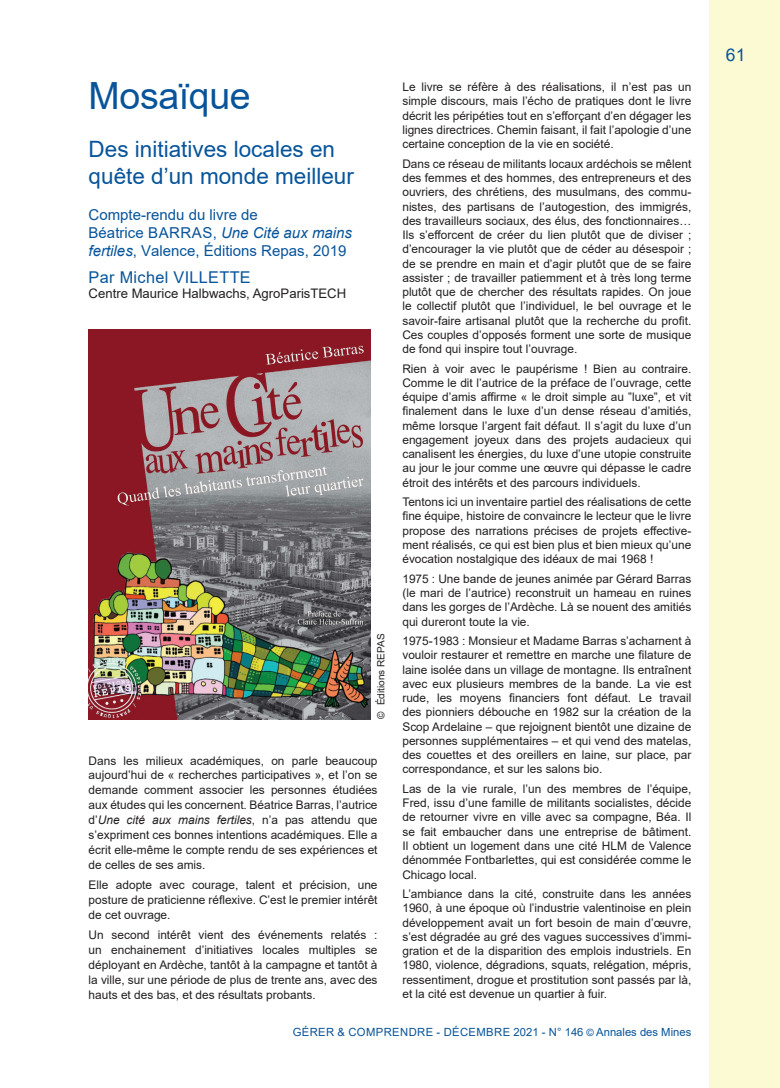
<style>
.page{position:relative;width:780px;height:1088px;background:#fff}
.page>*{position:absolute;margin:0;border:0;box-sizing:border-box;transform-origin:0 0}
.Titre_mosaique{font:37.5px "Arial";letter-spacing:-.01em;color:#07549a}
.Titre_1_mosaique{font:22.5px/27px "Arial";color:#07549a}
.RUBRIQUE-droite{font:17.5px "Arial";color:#07549a}
.auteur{font:16.25px "Arial";letter-spacing:.02em;color:#07549a}
.Titre_1_mosaique-2{font:15px/18px "Arial";color:#07549a}
.profession_auteur{font:13.12px "Arial";color:#231f20}
.texte_courant{font:11.88px/14.2px "Arial";color:#231f20;text-align:justify}
.t1{font:11.25px "Arial";letter-spacing:.035em;color:#07549a}
.légende{font:10px "Arial";color:#231f20}
.s1{font-style:italic}
.s2{font-size:10px}
</style>
<div class="page">
<div style="left:709px;top:0;width:71px;height:1088px;background:#fcfad2"></div>
<img style="left:89px;top:330px;width:282px;height:389px">
<p class="Titre_mosaique" style="left:89px;top:70px;width:164px">Mosaïque</p>
<p class="Titre_1_mosaique" style="left:89px;top:136px;width:267px">Des initiatives locales en quête d’un monde meilleur</p>
<p class="Titre_1_mosaique-2" style="left:89px;top:205px;width:265px">Compte-rendu du livre de<br>Béatrice BARRAS, <span class="s1">Une Cité aux mains fertiles</span>, Valence, Éditions Repas, 2019</p>
<p class="auteur" style="left:89px;top:266px;width:164px">Par Michel VILLETTE</p>
<p class="profession_auteur" style="left:89px;top:285px;width:259px">Centre Maurice Halbwachs, AgroParisTECH</p>
<p class="légende" style="left:374px;top:718px;width:86px;rotate:-90deg">© Éditions REPAS</p>
<p class="texte_courant" style="left:89px;top:753px;width:290px;line-height:14.9px">Dans les milieux académiques, on parle beaucoup aujourd’hui de « recherches participatives », et l’on se demande comment associer les personnes étudiées aux études qui les concernent. Béatrice Barras, l’autrice d’<span class="s1">Une cité aux mains fertiles</span>, n’a pas attendu que s’expriment ces bonnes intentions académiques. Elle a écrit elle-même le compte rendu de ses expériences et de celles de ses amis.</p>
<p class="texte_courant" style="left:89px;top:877px;width:290px;line-height:14.9px">Elle adopte avec courage, talent et précision, une posture de praticienne réflexive. C’est le premier intérêt de cet ouvrage.</p>
<p class="texte_courant" style="left:89px;top:927px;width:290px;line-height:14.9px">Un second intérêt vient des événements relatés : un enchainement d’initiatives locales multiples se déployant en Ardèche, tantôt à la campagne et tantôt à la ville, sur une période de plus de trente ans, avec des hauts et des bas, et des résultats probants.</p>
<p class="texte_courant" style="left:402px;top:80px;width:290px">Le livre se réfère à des réalisations, il n’est pas un simple discours, mais l’écho de pratiques dont le livre décrit les péripéties tout en s’efforçant d’en dégager les lignes directrices. Chemin faisant, il fait l’apologie d’une certaine conception de la vie en société.</p>
<p class="texte_courant" style="left:402px;top:156px;width:290px">Dans ce réseau de militants locaux ardéchois se mêlent des femmes et des hommes, des entrepreneurs et des ouvriers, des chrétiens, des musulmans, des commu&shy;nistes, des partisans de l’autogestion, des immigrés, des travailleurs sociaux, des élus, des fonctionnaires… Ils s’efforcent de créer du lien plutôt que de diviser ; d’encourager la vie plutôt que de céder au désespoir ; de se prendre en main et d’agir plutôt que de se faire assister ; de travailler patiemment et à très long terme plutôt que de chercher des résultats rapides. On joue le collectif plutôt que l’individuel, le bel ouvrage et le savoir-faire artisanal plutôt que la recherche du profit.<br>Ces couples d’opposés forment une sorte de musique de fond qui inspire tout l’ouvrage.</p>
<p class="texte_courant" style="left:402px;top:361px;width:290px">Rien à voir avec le paupérisme ! Bien au contraire.<br>Comme le dit l’autrice de la préface de l’ouvrage, cette équipe d’amis affirme « le droit simple au ‟luxe”, et vit finalement dans le luxe d’un dense réseau d’amitiés, même lorsque l’argent fait défaut. Il s’agit du luxe d’un engagement joyeux dans des projets audacieux qui canalisent les énergies, du luxe d’une utopie construite au jour le jour comme une œuvre qui dépasse le cadre étroit des intérêts et des parcours individuels.</p>
<p class="texte_courant" style="left:402px;top:495px;width:290px">Tentons ici un inventaire partiel des réalisations de cette fine équipe, histoire de convaincre le lecteur que le livre propose des narrations précises de projets effective&shy;ment réalisés, ce qui est bien plus et bien mieux qu’une évocation nostalgique des idéaux de mai 1968 !</p>
<p class="texte_courant" style="left:402px;top:571px;width:290px">1975 : Une bande de jeunes animée par Gérard Barras (le mari de l’autrice) reconstruit un hameau en ruines dans les gorges de l’Ardèche. Là se nouent des amitiés qui dureront toute la vie.</p>
<p class="texte_courant" style="left:402px;top:634px;width:290px">1975-1983 : Monsieur et Madame Barras s’acharnent à vouloir restaurer et remettre en marche une filature de laine isolée dans un village de montagne. Ils entraînent avec eux plusieurs membres de la bande. La vie est rude, les moyens financiers font défaut. Le travail des pionniers débouche en 1982 sur la création de la Scop Ardelaine – que rejoignent bientôt une dizaine de personnes supplémentaires – et qui vend des matelas, des couettes et des oreillers en laine, sur place, par correspondance, et sur les salons bio.</p>
<p class="texte_courant" style="left:402px;top:781px;width:290px">Las de la vie rurale, l’un des membres de l’équipe, Fred, issu d’une famille de militants socialistes, décide de retourner vivre en ville avec sa compagne, Béa. Il se fait embaucher dans une entreprise de bâtiment.<br>Il obtient un logement dans une cité HLM de Valence dénommée Fontbarlettes, qui est considérée comme le Chicago local.</p>
<p class="texte_courant" style="left:402px;top:887px;width:290px">L’ambiance dans la cité, construite dans les années 1960, à une époque où l’industrie valentinoise en plein développement avait un fort besoin de main d’œuvre, s’est dégradée au gré des vagues successives d’immi&shy;gration et de la disparition des emplois industriels. En 1980, violence, dégradions, squats, relégation, mépris, ressentiment, drogue et prostitution sont passés par là, et la cité est devenue un quartier à fuir.</p>
<p class="t1" style="left:293px;top:1024px;width:400px">GÉRER &amp; COMPRENDRE - DÉCEMBRE 2021 - N° 146 <span class="s2">©</span> Annales des Mines</p>
<p class="RUBRIQUE-droite" style="left:726px;top:42px;width:21px">61</p>
</div>
